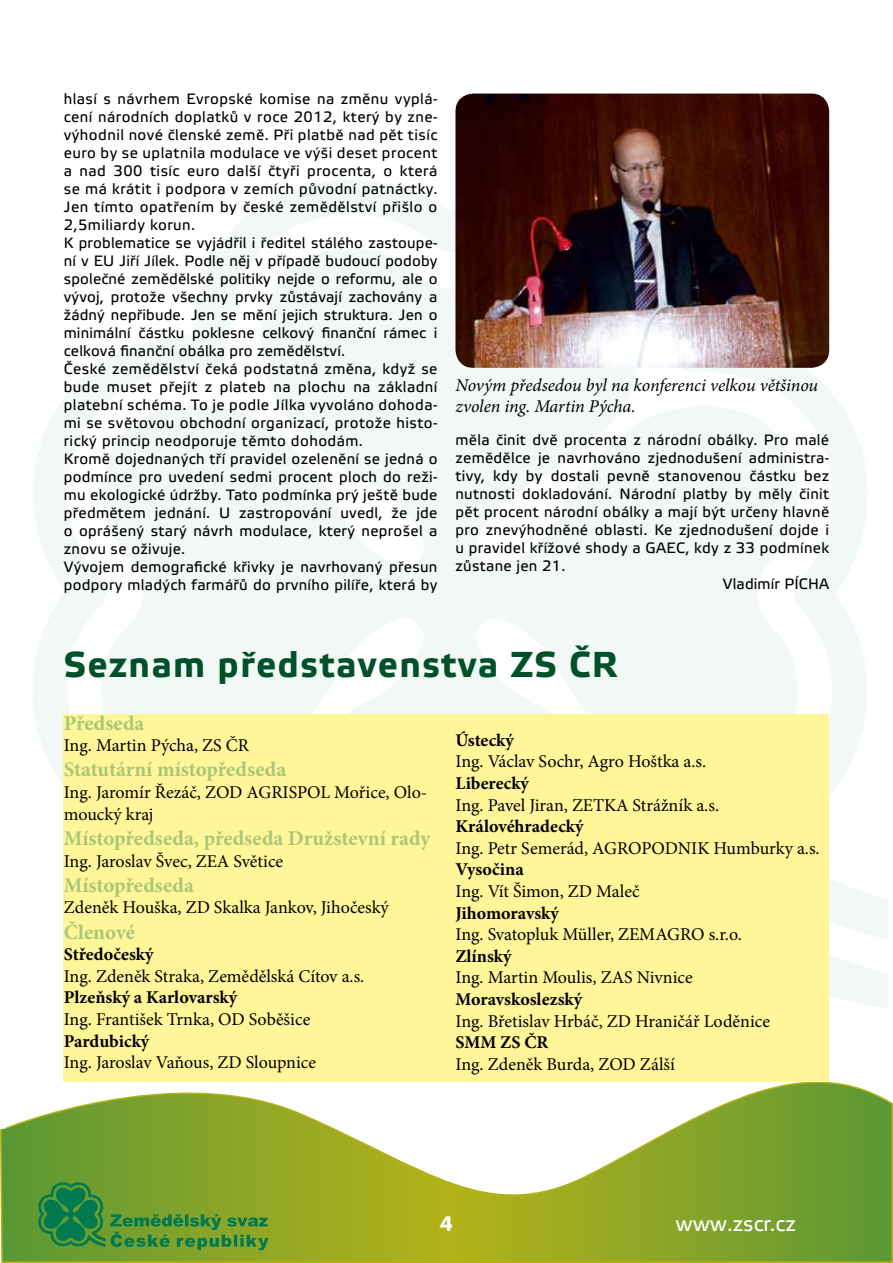
<style>
.page{position:relative;width:893px;height:1263px;background:#fff}
.page>*{position:absolute;margin:0;border:0;box-sizing:border-box;transform-origin:0 0}
.t1{font:700 36px "Etelka Text";letter-spacing:.04em;color:#00512a}
.t2{font:700 21px "Minion Pro";color:#a9c678}
.t3{font:21px "Etelka Text";color:#fff}
.t4{font:700 21px "Etelka Text";color:#fff}
.t5{font:18px/21.6px "Minion Pro";letter-spacing:-.005em;color:#000}
.t6{font:700 18px "Minion Pro";color:#000}
.t7{font:italic 18px/21.6px "Minion Pro";letter-spacing:-.005em;color:#000}
.t8{font:15px/18px "Etelka Text";letter-spacing:.02em;color:#000}
</style>
<div class="page">
<svg style="left:0;top:1042px;width:892px;height:221px"></svg>
<svg style="left:38px;top:1182px;width:230px;height:68px;background:#599635"></svg>
<svg style="left:892px;top:1102px;width:1px;height:161px"></svg>
<div style="left:64px;top:714px;width:765px;height:367px;background:#fff599"></div>
<img style="left:455px;top:94px;width:374px;height:274px">
<p class="t8" style="left:64px;top:91px;width:375px">hlasí s návrhem Evropské komise na změnu vyplá&shy;cení národních doplatků v roce 2012, který by zne&shy;výhodnil nové členské země. Při platbě nad pět tisíc euro by se uplatnila modulace ve výši deset procent a nad 300 tisíc euro další čtyři procenta, o která se má krátit i podpora v zemích původní patnáctky.<br>Jen tímto opatřením by české zemědělství přišlo o 2,5miliardy korun.<br>K problematice se vyjádřil i ředitel stálého zastoupe&shy;ní v EU Jiří Jílek. Podle něj v případě budoucí podoby společné zemědělské politiky nejde o reformu, ale o vývoj, protože všechny prvky zůstávají zachovány a žádný nepřibude. Jen se mění jejich struktura. Jen o minimální částku poklesne celkový finanční rámec i celková finanční obálka pro zemědělství.<br>České zemědělství čeká podstatná změna, když se bude muset přejít z plateb na plochu na základní platební schéma. To je podle Jílka vyvoláno dohoda&shy;mi se světovou obchodní organizací, protože histo&shy;rický princip neodporuje těmto dohodám.<br>Kromě dojednaných tří pravidel ozelenění se jedná o podmínce pro uvedení sedmi procent ploch do reži&shy;mu ekologické údržby. Tato podmínka prý ještě bude předmětem jednání. U zastropování uvedl, že jde o oprášený starý návrh modulace, který neprošel a znovu se oživuje.<br>Vývojem demografické křivky je navrhovaný přesun podpory mladých farmářů do prvního pilíře, která by</p>
<p class="t7" style="left:455px;top:374px;width:364px">Novým předsedou byl na konferenci velkou většinou zvolen ing. Martin Pýcha.</p>
<p class="t8" style="left:455px;top:431px;width:375px">měla činit dvě procenta z národní obálky. Pro malé</p>
<p class="t8" style="left:455px;top:449px;width:375px">zemědělce je navrhováno zjednodušení administra-</p>
<p class="t8" style="left:455px;top:467px;width:375px">tivy, kdy by dostali pevně stanovenou částku bez</p>
<p class="t8" style="left:455px;top:485px;width:375px">nutnosti dokladování. Národní platby by měly činit</p>
<p class="t8" style="left:455px;top:503px;width:375px">pět procent národní obálky a mají být určeny hlavně</p>
<p class="t8" style="left:455px;top:521px;width:375px">pro znevýhodněné oblasti. Ke zjednodušení dojde i</p>
<p class="t8" style="left:455px;top:539px;width:375px">u pravidel křížové shody a GAEC, kdy z 33 podmínek</p>
<p class="t8" style="left:455px;top:557px;width:112px">zůstane jen 21.</p>
<p class="t8" style="left:723px;top:575px;width:108px">Vladimír PÍCHA</p>
<h1 class="t1" style="left:64px;top:644px;width:555px">Seznam představenstva ZS ČR</h1>
<h2 class="t2" style="left:64px;top:708px;width:82px">Předseda</h2>
<p class="t5" style="left:64px;top:735px;width:187px">Ing. Martin Pýcha, ZS ČR</p>
<h2 class="t2" style="left:64px;top:755px;width:224px">Statutární místopředseda</h2>
<p class="t5" style="left:64px;top:782px;width:365px">Ing. Jaromír Řezáč, ZOD AGRISPOL Mořice, Olo&shy;moucký kraj</p>
<h2 class="t2" style="left:64px;top:823px;width:368px">Místopředseda, předseda Družstevní rady</h2>
<p class="t5" style="left:64px;top:850px;width:221px">Ing. Jaroslav Švec, ZEA Světice</p>
<h2 class="t2" style="left:64px;top:870px;width:132px">Místopředseda</h2>
<p class="t5" style="left:64px;top:897px;width:327px">Zdeněk Houška, ZD Skalka Jankov, Jihočeský</p>
<h2 class="t2" style="left:64px;top:917px;width:73px">Členové</h2>
<p class="t6" style="left:64px;top:942px;width:91px">Středočeský</p>
<p class="t5" style="left:64px;top:965px;width:302px">Ing. Zdeněk Straka, Zemědělská Cítov a.s.</p>
<p class="t6" style="left:64px;top:985px;width:175px">Plzeňský a Karlovarský</p>
<p class="t5" style="left:64px;top:1008px;width:248px">Ing. František Trnka, OD Soběšice</p>
<p class="t6" style="left:64px;top:1028px;width:87px">Pardubický</p>
<p class="t5" style="left:64px;top:1052px;width:254px">Ing. Jaroslav Vaňous, ZD Sloupnice</p>
<p class="t6" style="left:455px;top:727px;width:60px">Ústecký</p>
<p class="t5" style="left:455px;top:751px;width:252px">Ing. Václav Sochr, Agro Hoštka a.s.</p>
<p class="t6" style="left:455px;top:771px;width:75px">Liberecký</p>
<p class="t5" style="left:455px;top:794px;width:265px">Ing. Pavel Jiran, ZETKA Strážník a.s.</p>
<p class="t6" style="left:455px;top:814px;width:130px">Královéhradecký</p>
<p class="t5" style="left:455px;top:837px;width:366px">Ing. Petr Semerád, AGROPODNIK Humburky a.s.</p>
<p class="t6" style="left:455px;top:857px;width:70px">Vysočina</p>
<p class="t5" style="left:455px;top:880px;width:186px">Ing. Vít Šimon, ZD Maleč</p>
<p class="t6" style="left:455px;top:900px;width:105px">Jihomoravský</p>
<p class="t5" style="left:455px;top:924px;width:288px">Ing. Svatopluk Müller, ZEMAGRO s.r.o.</p>
<p class="t6" style="left:455px;top:943px;width:58px">Zlínský</p>
<p class="t5" style="left:455px;top:967px;width:239px">Ing. Martin Moulis, ZAS Nivnice</p>
<p class="t6" style="left:455px;top:987px;width:128px">Moravskoslezský</p>
<p class="t5" style="left:455px;top:1010px;width:316px">Ing. Břetislav Hrbáč, ZD Hraničář Loděnice</p>
<p class="t6" style="left:455px;top:1030px;width:94px">SMM ZS ČR</p>
<p class="t5" style="left:455px;top:1053px;width:221px">Ing. Zdeněk Burda, ZOD Zálší</p>
<h2 class="t4" style="left:440px;top:1212px;width:15px">4</h2>
<h2 class="t3" style="left:675px;top:1212px;width:122px">www.zscr.cz</h2>
</div>
